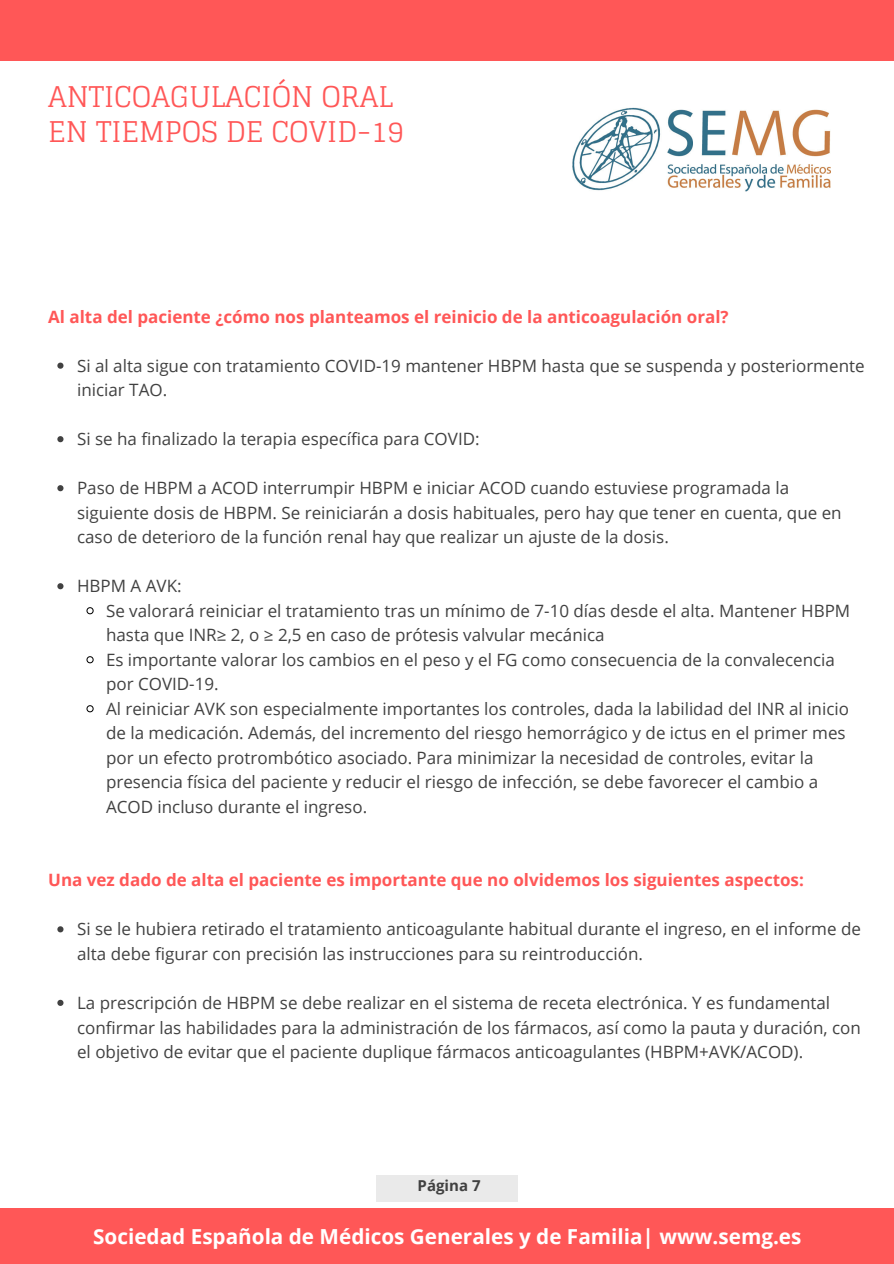
<style>
.page{position:relative;width:894px;height:1264px;background:#fff}
.page>*{position:absolute;margin:0;border:0;box-sizing:border-box;transform-origin:0 0}
.t1{font:28.5px/34.7px "Glegoo";color:#ff5757}
.t2{font:700 20.7px "Open Sans";color:#fff}
.t3{font:16.95px/24.5px "Open Sans";color:#414141}
.t4{font:700 16.95px "Open Sans";color:#ff5757}
.t5{font:700 15px "Open Sans";color:#414141}
</style>
<div class="page">
<div style="left:0;top:0;width:893px;height:1263px;background:#ff5757"></div>
<div style="left:0;top:61px;width:893px;height:1147px;background:#fff"></div>
<svg style="left:57px;top:362px;width:6px;height:7px"></svg>
<svg style="left:57px;top:436px;width:6px;height:6px"></svg>
<svg style="left:57px;top:485px;width:6px;height:6px"></svg>
<svg style="left:57px;top:583px;width:6px;height:6px"></svg>
<svg style="left:86px;top:607px;width:8px;height:8px"></svg>
<svg style="left:86px;top:656px;width:8px;height:8px"></svg>
<svg style="left:86px;top:705px;width:8px;height:8px"></svg>
<svg style="left:57px;top:926px;width:6px;height:6px"></svg>
<svg style="left:57px;top:999px;width:6px;height:6px"></svg>
<img style="left:572px;top:108px;width:258px;height:83px">
<div style="left:377px;top:1175px;width:140px;height:25px;background:#eaeaea"></div>
<h1 class="t1" style="left:48px;top:80px;width:357px">ANTICOAGULACIÓN ORAL<br>EN TIEMPOS DE COVID-19</h1>
<p class="t4" style="left:48px;top:305px;width:681px">Al alta del paciente ¿cómo nos planteamos el reinicio de la anticoagulación oral?</p>
<p class="t3" style="left:77px;top:353px;width:788px">Si al alta sigue con tratamiento COVID-19 mantener HBPM hasta que se suspenda y posteriormente iniciar TAO.</p>
<p class="t3" style="left:77px;top:426px;width:404px">Si se ha finalizado la terapia específica para COVID:</p>
<p class="t3" style="left:77px;top:475px;width:765px">Paso de HBPM a ACOD interrumpir HBPM e iniciar ACOD cuando estuviese programada la siguiente dosis de HBPM. Se reiniciarán a dosis habituales, pero hay que tener en cuenta, que en caso de deterioro de la función renal hay que realizar un ajuste de la dosis.</p>
<p class="t3" style="left:106px;top:573px;width:745px;text-indent:-29px">HBPM A AVK:<br>Se valorará reiniciar el tratamiento tras un mínimo de 7-10 días desde el alta. Mantener HBPM hasta que INR≥ 2, o ≥ 2,5 en caso de prótesis valvular mecánica<br>Es importante valorar los cambios en el peso y el FG como consecuencia de la convalecencia por COVID-19.<br>Al reiniciar AVK son especialmente importantes los controles, dada la labilidad del INR al inicio de la medicación. Además, del incremento del riesgo hemorrágico y de ictus en el primer mes por un efecto protrombótico asociado. Para minimizar la necesidad de controles, evitar la presencia física del paciente y reducir el riesgo de infección, se debe favorecer el cambio a ACOD incluso durante el ingreso.</p>
<p class="t4" style="left:48px;top:868px;width:757px">Una vez dado de alta el paciente es importante que no olvidemos los siguientes aspectos:</p>
<p class="t3" style="left:77px;top:916px;width:785px">Si se le hubiera retirado el tratamiento anticoagulante habitual durante el ingreso, en el informe de alta debe figurar con precisión las instrucciones para su reintroducción.</p>
<p class="t3" style="left:77px;top:990px;width:785px">La prescripción de HBPM se debe realizar en el sistema de receta electrónica. Y es fundamental confirmar las habilidades para la administración de los fármacos, así como la pauta y duración, con el objetivo de evitar que el paciente duplique fármacos anticoagulantes (HBPM+AVK/ACOD).</p>
<p class="t5" style="left:417px;top:1174px;width:64px">Página 7</p>
<p class="t2" style="left:93px;top:1221px;width:709px">Sociedad Española de Médicos Generales y de Familia| www.semg.es</p>
</div>
